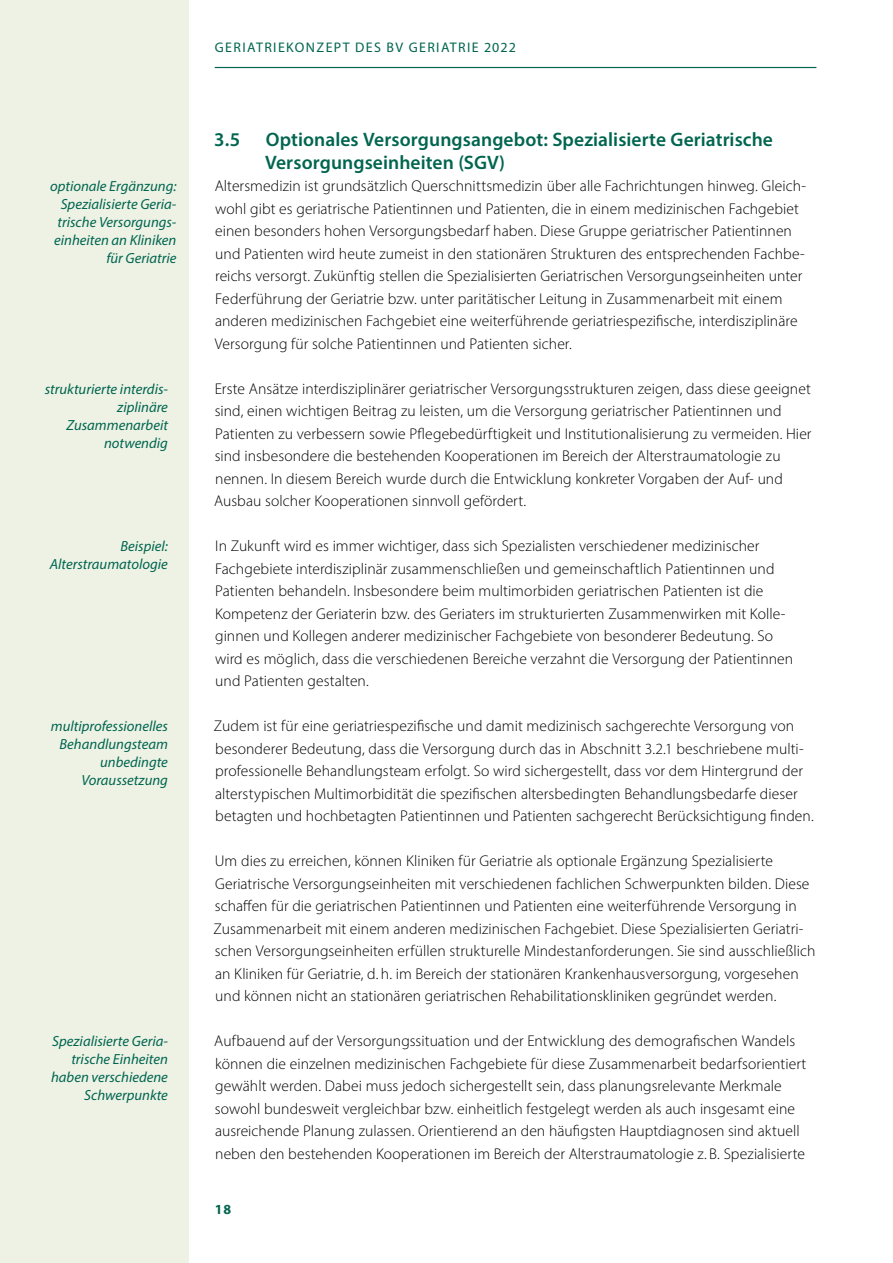
<style>
.page{position:relative;width:893px;height:1263px;background:#fff}
.page>*{position:absolute;margin:0;border:0;box-sizing:border-box;transform-origin:0 0}
.t1{font:600 19.5px/22.5px "Myriad Pro";letter-spacing:.005em;color:#00654f}
.t2{font:300 15.6px/22.5px "Myriad Pro";letter-spacing:.005em;color:#000}
.t3{font:italic 14.7px/18px "Myriad Pro";color:#00654f;text-align:right}
.t4{font:13.95px "Myriad Pro";letter-spacing:.1em;color:#00654f}
.t5{font:700 13.95px "Myriad Pro";color:#00654f}
</style>
<div class="page">
<div style="left:0;top:0;width:189px;height:1263px;background:#edf2e5"></div>
<hr style="left:215px;top:67px;width:601px;height:1px;background:#00654f">
<p class="t3" style="left:50px;top:177px;width:128px">optionale Ergänzung:<br>Spezialisierte Geria&shy;trische Versorgungs&shy;einheiten an Kliniken für Geriatrie</p>
<p class="t3" style="left:45px;top:380px;width:125px">strukturierte interdis&shy;ziplinäre<br>Zusammenarbeit notwendig</p>
<p class="t3" style="left:50px;top:537px;width:120px">Beispiel:<br>Alterstraumatologie</p>
<p class="t3" style="left:51px;top:717px;width:119px">multiprofessionelles<br>Behandlungsteam unbedingte<br>Voraussetzung</p>
<p class="t3" style="left:51px;top:1032px;width:118px">Spezialisierte Geria&shy;trische Einheiten haben verschiedene<br>Schwerpunkte</p>
<p class="t4" style="left:215px;top:39px;width:303px">GERIATRIEKONZEPT DES BV GERIATRIE 2022</p>
<p class="t1" style="left:214px;top:128px;width:28px">3.5</p>
<p class="t1" style="left:265px;top:128px;width:509px">Optionales Versorgungsangebot: Spezialisierte Geriatrische<br>Versorgungseinheiten (SGV)</p>
<p class="t2" style="left:215px;top:175px;width:593px">Altersmedizin ist grundsätzlich Querschnittsmedizin über alle Fachrichtungen hinweg. Gleich&shy;wohl gibt es geriatrische Patientinnen und Patienten, die in einem medizinischen Fachgebiet einen besonders hohen Versorgungsbedarf haben. Diese Gruppe geriatrischer Patientinnen und Patienten wird heute zumeist in den stationären Strukturen des entsprechenden Fachbe&shy;reichs versorgt. Zukünftig stellen die Spezialisierten Geriatrischen Versorgungseinheiten unter Federführung der Geriatrie bzw. unter paritätischer Leitung in Zusammenarbeit mit einem anderen medizinischen Fachgebiet eine weiterführende geriatriespezifische, interdisziplinäre Versorgung für solche Patientinnen und Patienten sicher.</p>
<p class="t2" style="left:214px;top:377px;width:599px">Erste Ansätze interdisziplinärer geriatrischer Versorgungsstrukturen zeigen, dass diese geeignet sind, einen wichtigen Beitrag zu leisten, um die Versorgung geriatrischer Patientinnen und Patienten zu verbessern sowie Pflegebedürftigkeit und Institutionalisierung zu vermeiden. Hier sind insbesondere die bestehenden Kooperationen im Bereich der Alterstraumatologie zu nennen. In diesem Bereich wurde durch die Entwicklung konkreter Vorgaben der Auf- und Ausbau solcher Kooperationen sinnvoll gefördert.</p>
<p class="t2" style="left:215px;top:535px;width:580px">In Zukunft wird es immer wichtiger, dass sich Spezialisten verschiedener medizinischer Fachgebiete interdisziplinär zusammenschließen und gemeinschaftlich Patientinnen und Patienten behandeln. Insbesondere beim multimorbiden geriatrischen Patienten ist die Kompetenz der Geriaterin bzw. des Geriaters im strukturierten Zusammenwirken mit Kolle&shy;ginnen und Kollegen anderer medizinischer Fachgebiete von besonderer Bedeutung. So wird es möglich, dass die verschiedenen Bereiche verzahnt die Versorgung der Patientinnen und Patienten gestalten.</p>
<p class="t2" style="left:214px;top:715px;width:602px">Zudem ist für eine geriatriespezifische und damit medizinisch sachgerechte Versorgung von besonderer Bedeutung, dass die Versorgung durch das in Abschnitt 3.2.1 beschriebene multi&shy;professionelle Behandlungsteam erfolgt. So wird sichergestellt, dass vor dem Hintergrund der alterstypischen Multimorbidität die spezifischen altersbedingten Behandlungsbedarfe dieser betagten und hochbetagten Patientinnen und Patienten sachgerecht Berücksichtigung finden.</p>
<p class="t2" style="left:214px;top:850px;width:603px">Um dies zu erreichen, können Kliniken für Geriatrie als optionale Ergänzung Spezialisierte Geriatrische Versorgungseinheiten mit verschiedenen fachlichen Schwerpunkten bilden. Diese schaffen für die geriatrischen Patientinnen und Patienten eine weiterführende Versorgung in Zusammenarbeit mit einem anderen medizinischen Fachgebiet. Diese Spezialisierten Geriatri&shy;schen Versorgungseinheiten erfüllen strukturelle Mindestanforderungen. Sie sind ausschließlich an Kliniken für Geriatrie, d. h. im Bereich der stationären Krankenhausversorgung, vorgesehen und können nicht an stationären geriatrischen Rehabilitationskliniken gegründet werden.</p>
<p class="t2" style="left:214px;top:1030px;width:594px">Aufbauend auf der Versorgungssituation und der Entwicklung des demografischen Wandels können die einzelnen medizinischen Fachgebiete für diese Zusammenarbeit bedarfsorientiert gewählt werden. Dabei muss jedoch sichergestellt sein, dass planungsrelevante Merkmale sowohl bundesweit vergleichbar bzw. einheitlich festgelegt werden als auch insgesamt eine ausreichende Planung zulassen. Orientierend an den häufigsten Hauptdiagnosen sind aktuell neben den bestehenden Kooperationen im Bereich der Alterstraumatologie z. B. Spezialisierte</p>
<p class="t5" style="left:215px;top:1200px;width:18px">18</p>
</div>
